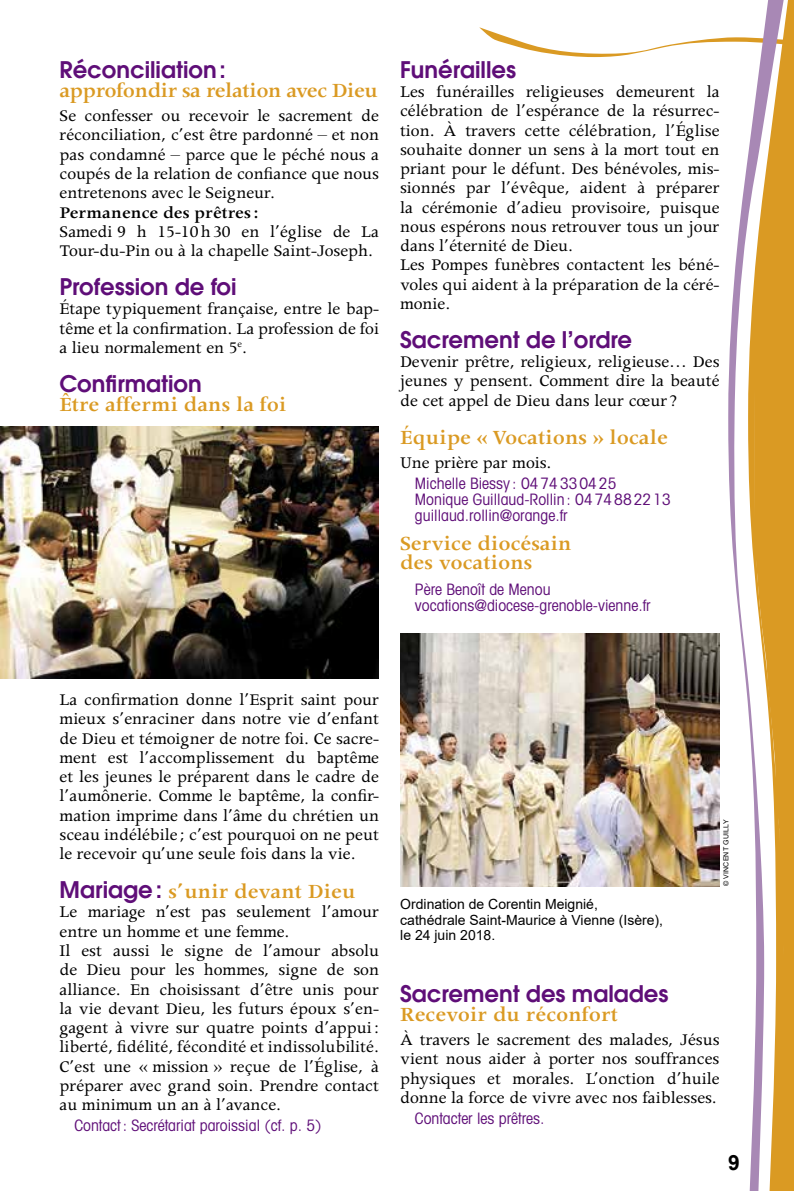
<style>
.page{position:relative;width:794px;height:1191px;background:#fff}
.page>*{position:absolute;margin:0;border:0;box-sizing:border-box;transform-origin:0 0}
.t1{font:600 22.75px/19.2px "Apollo";color:#da9a23}
.t2{font:600 22.75px "Avant Garde";color:#5f0e78}
.t3{font:600 22.75px "Apollo";letter-spacing:-.02em;color:#da9a23}
.t4{font:700 21px "Arial";color:#000}
.t5{font:18.38px/19.2px "Apollo";color:#000;text-align:justify}
.t6{font:600 18.38px "Apollo";color:#000}
.t7{font:condensed 15.75px/15.8px "Avant Garde";color:#5f0e78}
.t8{font:14px/15.8px "Arial";color:#000}
.t9{font:7px "Arial";letter-spacing:.035em;color:#000}
.s1{font-family:"Avant Garde";color:#5f0e78}
</style>
<div class="page">
<img style="left:400px;top:633px;width:319px;height:253px">
<img style="left:0;top:427px;width:379px;height:251px">
<svg style="left:479px;top:27px;width:249px;height:30px"></svg>
<div style="left:788px;top:33px;width:6px;height:1158px;background:#da9a23"></div>
<svg style="left:728px;top:0;width:60px;height:1191px"></svg>
<p class="t2" style="left:60px;top:55px;width:168px">Réconciliation:</p>
<p class="t3" style="left:60px;top:78px;width:320px">approfondir sa relation avec Dieu</p>
<p class="t5" style="left:60px;top:107px;width:321px">Se confesser ou recevoir le sacrement de réconciliation, c’est être pardonné – et non pas condamné – parce que le péché nous a coupés de la relation de confiance que nous entretenons avec le Seigneur.</p>
<p class="t6" style="left:60px;top:202px;width:201px">Permanence des prêtres:</p>
<p class="t5" style="left:60px;top:222px;width:321px">Samedi 9 h 15-10h30 en l’église de La<br>Tour-du-Pin ou à la chapelle Saint-Joseph.</p>
<p class="t2" style="left:60px;top:272px;width:179px">Profession de foi</p>
<p class="t5" style="left:60px;top:300px;width:321px">Étape typiquement française, entre le bap&shy;tême et la confirmation. La profession de foi a lieu normalement en 5<sup>e</sup>.</p>
<p class="t2" style="left:60px;top:369px;width:144px">Confirmation</p>
<p class="t1" style="left:60px;top:395px;width:228px">Être affermi dans la foi</p>
<p class="t2" style="left:400px;top:55px;width:118px">Funérailles</p>
<p class="t5" style="left:400px;top:82px;width:321px;text-align:left">Les funérailles religieuses demeurent la célébration de l’espérance de la résurrec&shy;tion. À travers cette célébration, l’Église souhaite donner un sens à la mort tout en priant pour le défunt. Des bénévoles, mis&shy;sionnés par l’évêque, aident à préparer la cérémonie d’adieu provisoire, puisque nous espérons nous retrouver tous un jour dans l’éternité de Dieu.<br>Les Pompes funèbres contactent les béné&shy;voles qui aident à la préparation de la céré&shy;monie.</p>
<p class="t2" style="left:400px;top:325px;width:233px">Sacrement de l’ordre</p>
<p class="t5" style="left:400px;top:352px;width:321px">Devenir prêtre, religieux, religieuse… Des jeunes y pensent. Comment dire la beauté de cet appel de Dieu dans leur cœur ?</p>
<p class="t1" style="left:400px;top:428px;width:269px">Équipe « Vocations » locale</p>
<p class="t5" style="left:400px;top:454px;width:153px">Une prière par mois.</p>
<p class="t7" style="left:415px;top:475px;width:257px">Michelle Biessy : 0474330425<br>Monique Guillaud-Rollin : 0474882213 guillaud.rollin@orange.fr</p>
<p class="t1" style="left:400px;top:534px;width:173px">Service diocésain des vocations</p>
<p class="t7" style="left:415px;top:581px;width:237px">Père Benoît de Menou vocations@diocese-grenoble-vienne.fr</p>
<p class="t5" style="left:60px;top:690px;width:321px">La confirmation donne l’Esprit saint pour mieux s’enraciner dans notre vie d’enfant de Dieu et témoigner de notre foi. Ce sacre&shy;ment est l’accomplissement du baptême et les jeunes le préparent dans le cadre de l’aumônerie. Comme le baptême, la confir&shy;mation imprime dans l’âme du chrétien un sceau indélébile ; c’est pourquoi on ne peut le recevoir qu’une seule fois dans la vie.</p>
<p class="t1" style="left:60px;top:882px;width:297px"><span class="s1">Mariage:</span> s’unir devant Dieu</p>
<p class="t5" style="left:60px;top:903px;width:321px;text-align:left">Le mariage n’est pas seulement l’amour entre un homme et une femme.<br>Il est aussi le signe de l’amour absolu de Dieu pour les hommes, signe de son alliance. En choisissant d’être unis pour la vie devant Dieu, les futurs époux s’en&shy;gagent à vivre sur quatre points d’appui: liberté, fidélité, fécondité et indissolubilité.<br>C’est une « mission » reçue de l’Église, à préparer avec grand soin. Prendre contact au minimum un an à l’avance.</p>
<p class="t7" style="left:74px;top:1116px;width:248px">Contact: Secrétariat paroissial (cf. p. 5)</p>
<p class="t8" style="left:400px;top:896px;width:264px">Ordination de Corentin Meignié, cathédrale Saint-Maurice à Vienne (Isère), le 24 juin 2018.</p>
<p class="t9" style="left:721px;top:886px;width:69px;rotate:-90deg">© VINCENT GUILLY</p>
<p class="t2" style="left:400px;top:979px;width:270px">Sacrement des malades</p>
<p class="t1" style="left:400px;top:1005px;width:220px">Recevoir du réconfort</p>
<p class="t5" style="left:400px;top:1030px;width:321px">À travers le sacrement des malades, Jésus vient nous aider à porter nos souffrances physiques et morales. L’onction d’huile donne la force de vivre avec nos faiblesses.</p>
<p class="t7" style="left:415px;top:1109px;width:131px">Contacter les prêtres.</p>
<p class="t4" style="left:728px;top:1148px;width:13px">9</p>
</div>
